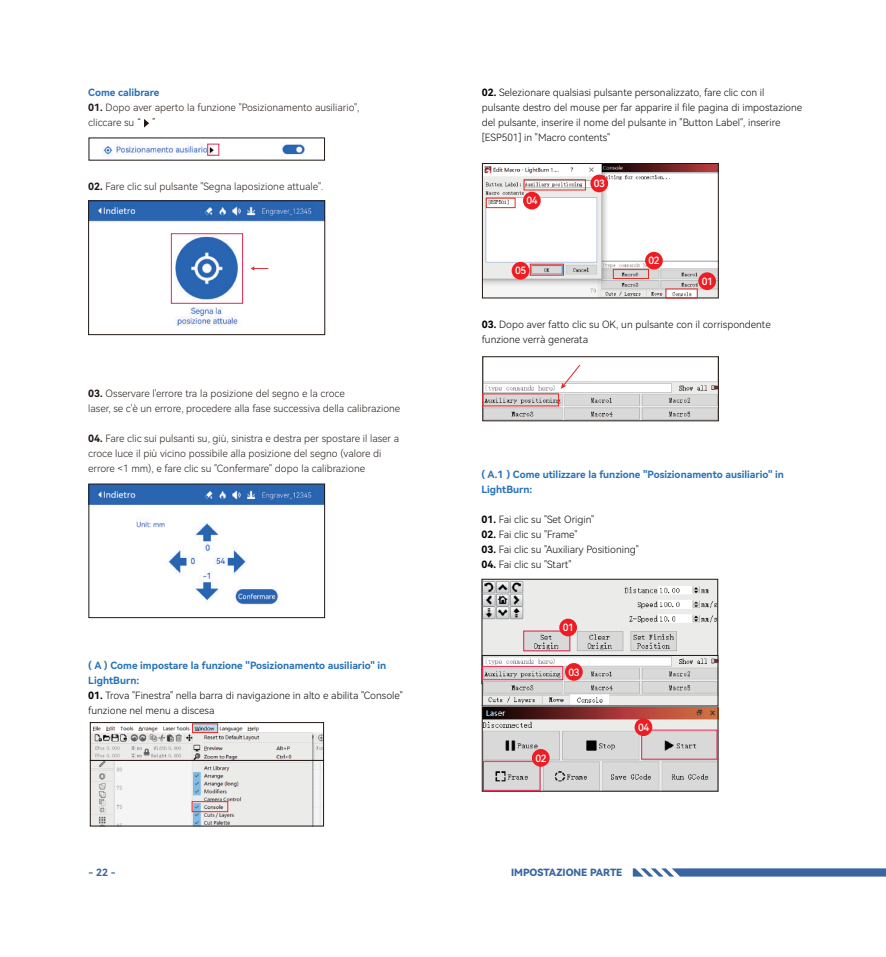
<style>
.page{position:relative;width:886px;height:957px;background:#fff}
.page>*{position:absolute;margin:0;border:0;box-sizing:border-box;transform-origin:0 0}
.t1{font:10px/15px "Harmony OS Sans SC Light";color:#030303}
.t2{font:10px/15px "Harmony OS Sans SC Light";color:#211814}
.t3{font:10px/15px "Harmony OS Sans SC Bold";color:#2972b9}
.t4{font:10px "Harmony OS Sans SC Medium";letter-spacing:-.05em;color:#fff}
.t5{font:10px "Harmony OS Sans SC Black";color:#3b65a0}
.t6{font:10px "Harmony OS Sans SC Bold";color:#3b65a0}
.s1{font-family:"Harmony OS Sans SC Bold"}
</style>
<div class="page">
<img style="left:91px;top:486px;width:232px;height:119px">
<div style="left:89px;top:484px;width:236px;height:134px;border:1px solid #211814"></div>
<img style="left:90px;top:203px;width:233px;height:123px">
<div style="left:88px;top:201px;width:237px;height:134px;border:1px solid #211814"></div>
<img style="left:103px;top:143px;width:202px;height:14px">
<div style="left:207px;top:144px;width:12px;height:12px;border:1px solid #e32b52"></div>
<div style="left:171px;top:233px;width:72px;height:71px;border:1px solid #e32b52"></div>
<svg style="left:251px;top:266px;width:17px;height:5px"></svg>
<svg style="left:633px;top:868px;width:253px;height:8px;background:#5579ac"></svg>
<img style="left:484px;top:381px;width:232px;height:38px">
<div style="left:482px;top:356px;width:236px;height:65px;border:1px solid #211814"></div>
<svg style="left:561px;top:364px;width:20px;height:25px"></svg>
<img style="left:92px;top:724px;width:230px;height:34px">
<div style="left:90px;top:722px;width:234px;height:38px;border:1px solid #211814"></div>
<div style="left:192px;top:723px;width:26px;height:10px;border:1px solid #e82a26"></div>
<svg style="left:92px;top:762px;width:230px;height:62px;fill:#ebebea"></svg>
<div style="left:90px;top:760px;width:234px;height:66px;border:1px solid #211814"></div>
<div style="left:192px;top:801px;width:36px;height:11px;border:1px solid #e82a26"></div>
<img style="left:484px;top:165px;width:232px;height:131px">
<div style="left:482px;top:163px;width:236px;height:135px;border:1px solid #211814"></div>
<div style="left:486px;top:198px;width:29px;height:10px;border:1px solid #e82a26"></div>
<div style="left:530px;top:264px;width:34px;height:11px;border:1px solid #e82a26"></div>
<div style="left:613px;top:269px;width:36px;height:10px;border:1px solid #e82a26"></div>
<div style="left:665px;top:289px;width:32px;height:9px;border:1px solid #e82a26"></div>
<div style="left:524px;top:179px;width:62px;height:11px;border:1px solid #e82a26"></div>
<div style="left:698px;top:272px;width:18px;height:18px;background:#ee1d23;border-radius:50%"></div>
<div style="left:645px;top:252px;width:18px;height:17px;background:#ee1d23;border-radius:50%"></div>
<div style="left:590px;top:175px;width:18px;height:17px;background:#ee1d23;border-radius:50%"></div>
<div style="left:523px;top:192px;width:18px;height:17px;background:#ee1d23;border-radius:50%"></div>
<div style="left:512px;top:262px;width:17px;height:18px;background:#ee1d23;border-radius:50%"></div>
<svg style="left:144px;top:119px;width:5px;height:9px"></svg>
<img style="left:484px;top:581px;width:232px;height:74px">
<div style="left:482px;top:579px;width:236px;height:105px;border:1px solid #211814"></div>
<div style="left:523px;top:630px;width:47px;height:21px;border:1px solid #e32b52"></div>
<div style="left:559px;top:618px;width:18px;height:18px;background:#ee1d23;border-radius:50%"></div>
<img style="left:484px;top:708px;width:232px;height:81px">
<div style="left:483px;top:761px;width:57px;height:29px;border:1px solid #e32b52"></div>
<div style="left:532px;top:749px;width:18px;height:18px;background:#ee1d23;border-radius:50%"></div>
<div style="left:634px;top:718px;width:18px;height:18px;background:#ee1d23;border-radius:50%"></div>
<svg style="left:484px;top:657px;width:232px;height:47px"></svg>
<div style="left:482px;top:655px;width:236px;height:51px;border:1px solid #211814"></div>
<div style="left:565px;top:663px;width:18px;height:18px;background:#ee1d23;border-radius:50%"></div>
<div style="left:482px;top:666px;width:81px;height:14px;border:1px solid #e32b52"></div>
<p class="t3" style="left:88px;top:85px;width:73px">Come calibrare</p>
<p class="t2" style="left:88px;top:100px;width:273px"><span class="s1">01.</span> Dopo aver aperto la funzione "Posizionamento ausiliario", cliccare su “ ”</p>
<p class="t2" style="left:88px;top:178px;width:237px"><span class="s1">02.</span> Fare clic sul pulsante "Segna laposizione attuale".</p>
<p class="t2" style="left:88px;top:386px;width:313px"><span class="s1">03.</span> Osservare l'errore tra la posizione del segno e la croce<br>laser, se c'è un errore, procedere alla fase successiva della calibrazione</p>
<p class="t2" style="left:88px;top:431px;width:312px"><span class="s1">04.</span> Fare clic sui pulsanti su, giù, sinistra e destra per spostare il laser a croce luce il più vicino possibile alla posizione del segno (valore di errore &lt;1 mm), e fare clic su "Confermare" dopo la calibrazione</p>
<p class="t3" style="left:88px;top:657px;width:300px">( A ) Come impostare la funzione "Posizionamento ausiliario" in<br>LightBurn:</p>
<p class="t1" style="left:88px;top:687px;width:316px"><span class="s1">01.</span> Trova "Finestra" nella barra di navigazione in alto e abilita "Console" funzione nel menu a discesa</p>
<p class="t1" style="left:482px;top:85px;width:322px"><span class="s1">02.</span> Selezionare qualsiasi pulsante personalizzato, fare clic con il pulsante destro del mouse per far apparire il file pagina di impostazione del pulsante, inserire il nome del pulsante in "Button Label", inserire [ESP501] in "Macro contents"</p>
<p class="t4" style="left:526px;top:194px;width:13px">04</p>
<p class="t4" style="left:515px;top:264px;width:13px">05</p>
<p class="t4" style="left:594px;top:177px;width:13px">03</p>
<p class="t4" style="left:648px;top:254px;width:13px">02</p>
<p class="t4" style="left:702px;top:274px;width:13px">01</p>
<p class="t1" style="left:482px;top:316px;width:290px"><span class="s1">03.</span> Dopo aver fatto clic su OK, un pulsante con il corrispondente funzione verrà generata</p>
<p class="t3" style="left:481px;top:466px;width:304px">( A.1 ) Come utilizzare la funzione "Posizionamento ausiliario" in<br>LightBurn:</p>
<p class="t1" style="left:481px;top:511px;width:114px"><span class="s1">01.</span> Fai clic su "Set Origin"</p>
<p class="t1" style="left:481px;top:526px;width:98px"><span class="s1">02.</span> Fai clic su "Frame"</p>
<p class="t1" style="left:481px;top:541px;width:159px"><span class="s1">03.</span> Fai clic su "Auxiliary Positioning"</p>
<p class="t1" style="left:481px;top:556px;width:91px"><span class="s1">04.</span> Fai clic su "Start"</p>
<p class="t4" style="left:563px;top:620px;width:13px">01</p>
<p class="t4" style="left:568px;top:665px;width:13px">03</p>
<p class="t4" style="left:535px;top:751px;width:13px">02</p>
<p class="t4" style="left:638px;top:720px;width:13px">04</p>
<p class="t6" style="left:89px;top:866px;width:29px">- 22 -</p>
<p class="t5" style="left:511px;top:866px;width:113px">IMPOSTAZIONE PARTE</p>
</div>
